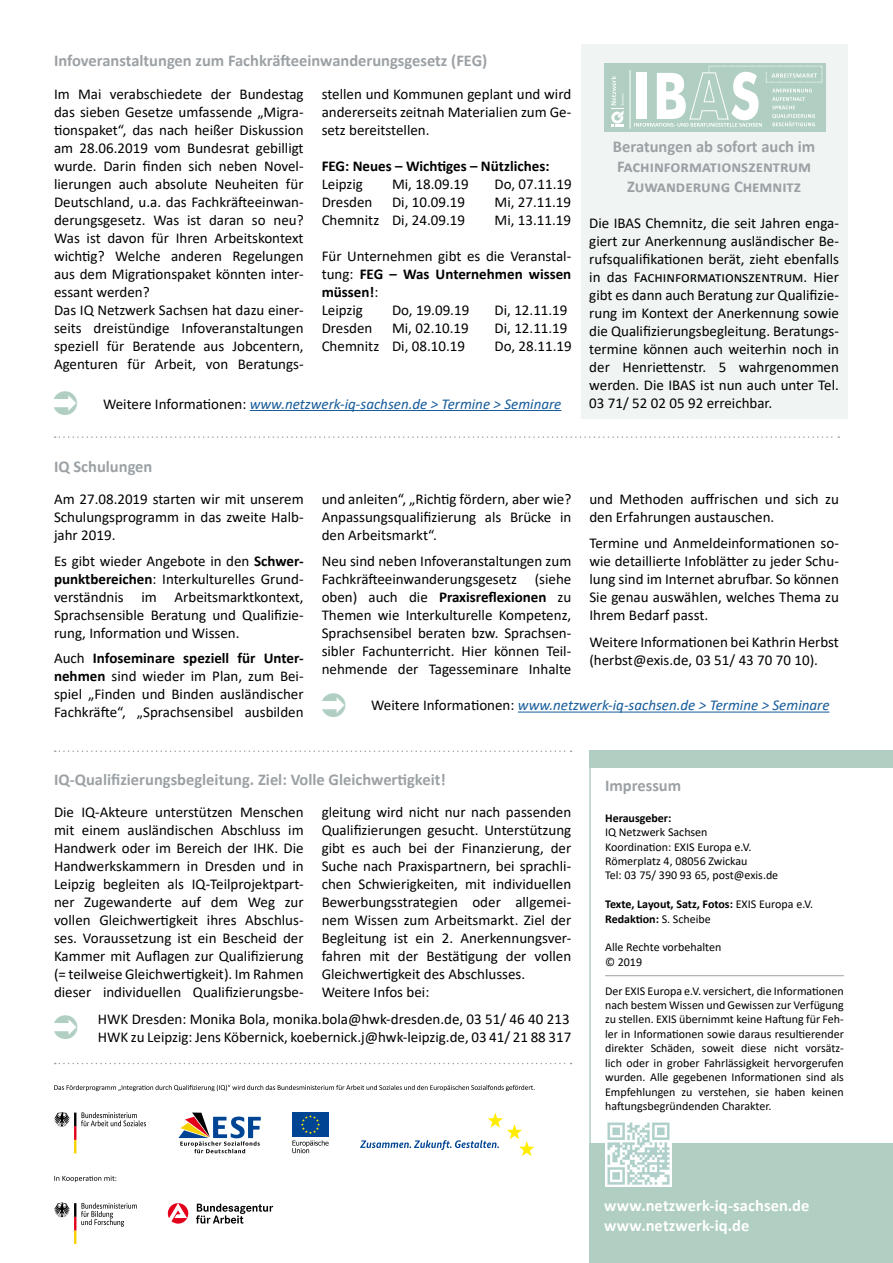
<style>
.page{position:relative;width:893px;height:1263px;background:#fff}
.page>*{position:absolute;margin:0;border:0;box-sizing:border-box;transform-origin:0 0}
.t1{font:700 16.5px/19.8px "Calibri";color:#9ba1a5;text-align:center}
.t2{font:700 16.5px/19.8px "Calibri";color:#fff}
.t3{font:15px/18px "Calibri";color:#000;text-align:justify}
.t4{font:italic 15px "Calibri";color:#165b9a}
.t5{font:700 15px "Calibri";color:#000}
.t6{font:12px/14.4px "Calibri";color:#000}
.t7{font:700 12px/14.4px "Calibri";letter-spacing:-.005em;color:#000}
.s1{font-style:normal;color:#000}
.s2{font-weight:700}
.s3{font-weight:400}
</style>
<div class="page">
<svg style="left:589px;top:768px;width:304px;height:376px"></svg>
<div style="left:589px;top:750px;width:304px;height:18px;background:#b0cfc2"></div>
<div style="left:589px;top:1144px;width:304px;height:119px;background:#b0cfc2"></div>
<hr style="left:605px;top:975px;width:239px;height:1px;background:#9ba1a5">
<img style="left:605px;top:1120px;width:66px;height:66px">
<svg style="left:55px;top:1063px;width:517px;height:1px"></svg>
<svg style="left:55px;top:436px;width:784px;height:2px"></svg>
<svg style="left:55px;top:750px;width:517px;height:2px"></svg>
<hr style="left:250px;top:410px;width:311px;height:1px;background:#165b9a">
<div style="left:581px;top:45px;width:266px;height:374px;background:#f0f5f3"></div>
<svg style="left:54px;top:1085px;width:480px;height:6px"></svg>
<svg style="left:54px;top:1176px;width:62px;height:6px"></svg>
<svg style="left:196px;top:1203px;width:77px;height:20px"></svg>
<svg style="left:168px;top:1203px;width:20px;height:20px"></svg>
<svg style="left:178px;top:1112px;width:83px;height:41px"></svg>
<svg style="left:292px;top:1140px;width:37px;height:13px"></svg>
<div style="left:292px;top:1113px;width:37px;height:24px;background:#004494"></div>
<svg style="left:301px;top:1115px;width:19px;height:19px"></svg>
<svg style="left:360px;top:1112px;width:174px;height:44px"></svg>
<svg style="left:54px;top:1112px;width:92px;height:41px"></svg>
<svg style="left:54px;top:1202px;width:83px;height:42px"></svg>
<hr style="left:518px;top:711px;width:311px;height:1px;background:#165b9a">
<div style="left:604px;top:63px;width:221px;height:69px;background:#b0cfc2"></div>
<svg style="left:611px;top:76px;width:13px;height:51px"></svg>
<hr style="left:630px;top:70px;width:1px;height:59px;background:#fff">
<svg style="left:634px;top:66px;width:189px;height:61px"></svg>
<p class="t1" style="left:54px;top:51px;width:435px">Infoveranstaltungen zum Fachkräfteeinwanderungsgesetz (FEG)</p>
<p class="t3" style="left:54px;top:85px;width:251px;text-align:left">Im Mai verabschiedete der Bundestag das sieben Gesetze umfassende „Migra&shy;tionspaket“, das nach heißer Diskussion am 28.06.2019 vom Bundesrat gebilligt wurde. Darin finden sich neben Novel&shy;lierungen auch absolute Neuheiten für Deutschland, u.a. das Fachkräfteeinwan&shy;derungsgesetz. Was ist daran so neu?<br>Was ist davon für Ihren Arbeitskontext wichtig? Welche anderen Regelungen aus dem Migrationspaket könnten inter&shy;essant werden?<br>Das IQ Netzwerk Sachsen hat dazu einer&shy;seits dreistündige Infoveranstaltungen speziell für Beratende aus Jobcentern, Agenturen für Arbeit, von Beratungs-</p>
<p class="t4" style="left:103px;top:393px;width:460px"><span class="s1">Weitere Informationen:</span> www.netzwerk-iq-sachsen.de &gt; Termine &gt; Seminare</p>
<p class="t3" style="left:322px;top:85px;width:251px">stellen und Kommunen geplant und wird andererseits zeitnah Materialien zum Ge&shy;setz bereitstellen.</p>
<p class="t5" style="left:322px;top:155px;width:229px">FEG: Neues – Wichtiges – Nützliches:</p>
<p class="t3" style="left:322px;top:175px;width:59px;text-align:left">Leipzig<br>Dresden<br>Chemnitz</p>
<p class="t3" style="left:322px;top:247px;width:251px;text-align:left">Für Unternehmen gibt es die Veranstal&shy;tung: <span class="s2">FEG – Was Unternehmen wissen müssen!</span>:<br>Leipzig<br>Dresden<br>Chemnitz</p>
<p class="t3" style="left:392px;top:175px;width:78px;text-align:left">Mi, 18.09.19<br>Di, 10.09.19<br>Di, 24.09.19</p>
<p class="t3" style="left:494px;top:175px;width:79px">Do, 07.11.19<br>Mi, 27.11.19<br>Mi, 13.11.19</p>
<p class="t3" style="left:392px;top:301px;width:79px">Do, 19.09.19<br>Mi, 02.10.19<br>Di, 08.10.19</p>
<p class="t3" style="left:494px;top:301px;width:79px;text-align:left">Di, 12.11.19<br>Di, 12.11.19<br>Do, 28.11.19</p>
<p class="t1" style="left:613px;top:137px;width:204px">Beratungen ab sofort auch im<br>Fachinformationszentrum<br>Zuwanderung Chemnitz</p>
<p class="t3" style="left:589px;top:214px;width:251px">Die IBAS Chemnitz, die seit Jahren enga&shy;giert zur Anerkennung ausländischer Be&shy;rufsqualifikationen berät, zieht ebenfalls in das Fachinformationszentrum. Hier gibt es dann auch Beratung zur Qualifizie&shy;rung im Kontext der Anerkennung sowie die Qualifizierungsbegleitung. Beratungs&shy;termine können auch weiterhin noch in der Henriettenstr. 5 wahrgenommen werden. Die IBAS ist nun auch unter Tel.<br>03 71/ 52 02 05 92 erreichbar.</p>
<p class="t1" style="left:54px;top:456px;width:100px">IQ Schulungen</p>
<p class="t3" style="left:54px;top:490px;width:251px">Am 27.08.2019 starten wir mit unserem Schulungsprogramm in das zweite Halb&shy;jahr 2019.</p>
<p class="t3" style="left:54px;top:551px;width:251px">Es gibt wieder Angebote in den <span class="s2">Schwer&shy;punktbereichen</span>: Interkulturelles Grund&shy;verständnis im Arbeitsmarktkontext, Sprachsensible Beratung und Qualifizie&shy;rung, Information und Wissen.</p>
<p class="t3" style="left:54px;top:649px;width:251px">Auch <span class="s2">Infoseminare speziell für Unter&shy;nehmen</span> sind wieder im Plan, zum Bei&shy;spiel „Finden und Binden ausländischer Fachkräfte“, „Sprachsensibel ausbilden</p>
<p class="t3" style="left:589px;top:490px;width:251px">und Methoden auffrischen und sich zu den Erfahrungen austauschen.</p>
<p class="t3" style="left:589px;top:533px;width:251px">Termine und Anmeldeinformationen so&shy;wie detaillierte Infoblätter zu jeder Schu&shy;lung sind im Internet abrufbar. So können Sie genau auswählen, welches Thema zu Ihrem Bedarf passt.</p>
<p class="t3" style="left:589px;top:632px;width:251px">Weitere Informationen bei Kathrin Herbst (herbst@exis.de, 03 51/ 43 70 70 10).</p>
<p class="t4" style="left:371px;top:695px;width:460px"><span class="s1">Weitere Informationen:</span> www.netzwerk-iq-sachsen.de &gt; Termine &gt; Seminare</p>
<p class="t3" style="left:322px;top:490px;width:251px">und anleiten“, „Richtig fördern, aber wie?<br>Anpassungsqualifizierung als Brücke in den Arbeitsmarkt“.</p>
<p class="t3" style="left:322px;top:551px;width:251px">Neu sind neben Infoveranstaltungen zum Fachkräfteeinwanderungsgesetz (siehe oben) auch die <span class="s2">Praxisreflexionen</span> zu Themen wie Interkulturelle Kompetenz, Sprachsensibel beraten bzw. Sprachsen&shy;sibler Fachunterricht. Hier können Teil&shy;nehmende der Tagesseminare Inhalte</p>
<p class="t1" style="left:54px;top:769px;width:393px">IQ-Qualifizierungsbegleitung. Ziel: Volle Gleichwertigkeit!</p>
<p class="t3" style="left:54px;top:803px;width:251px">Die IQ-Akteure unterstützen Menschen mit einem ausländischen Abschluss im Handwerk oder im Bereich der IHK. Die Handwerkskammern in Dresden und in Leipzig begleiten als IQ-Teilprojektpart&shy;ner Zugewanderte auf dem Weg zur vollen Gleichwertigkeit ihres Abschlus&shy;ses. Voraussetzung ist ein Bescheid der Kammer mit Auflagen zur Qualifizierung (= teilweise Gleichwertigkeit). Im Rahmen dieser individuellen Qualifizierungsbe-</p>
<p class="t3" style="left:322px;top:803px;width:251px;text-align:left">gleitung wird nicht nur nach passenden Qualifizierungen gesucht. Unterstützung gibt es auch bei der Finanzierung, der Suche nach Praxispartnern, bei sprachli&shy;chen Schwierigkeiten, mit individuellen Bewerbungsstrategien oder allgemei&shy;nem Wissen zum Arbeitsmarkt. Ziel der Begleitung ist ein 2. Anerkennungsver&shy;fahren mit der Bestätigung der vollen Gleichwertigkeit des Abschlusses.<br>Weitere Infos bei:</p>
<p class="t3" style="left:98px;top:1010px;width:475px">HWK Dresden: Monika Bola, monika.bola@hwk-dresden.de, 03 51/ 46 40 213<br>HWK zu Leipzig: Jens Köbernick, koebernick.j@hwk-leipzig.de, 03 41/ 21 88 317</p>
<p class="t1" style="left:605px;top:776px;width:78px">Impressum</p>
<p class="t7" style="left:605px;top:810px;width:68px">Herausgeber:</p>
<p class="t6" style="left:605px;top:825px;width:175px">IQ Netzwerk Sachsen<br>Koordination: EXIS Europa e.V.<br>Römerplatz 4, 08056 Zwickau<br>Tel: 03 75/ 390 93 65, post@exis.de</p>
<p class="t7" style="left:605px;top:897px;width:210px">Texte, Layout, Satz, Fotos: <span class="s3">EXIS Europa e.V.<br></span>Redaktion: <span class="s3">S. Scheibe</span></p>
<p class="t6" style="left:605px;top:940px;width:118px">Alle Rechte vorbehalten © 2019</p>
<p class="t6" style="left:605px;top:983px;width:240px;text-align:justify">Der EXIS Europa e.V. versichert, die Informationen nach bestem Wissen und Gewissen zur Verfügung zu stellen. EXIS übernimmt keine Haftung für Feh&shy;ler in Informationen sowie daraus resultierender direkter Schäden, soweit diese nicht vorsätz&shy;lich oder in grober Fahrlässigkeit hervorgerufen wurden. Alle gegebenen Informationen sind als Empfehlungen zu verstehen, sie haben keinen haftungsbegründenden Charakter.</p>
<p class="t2" style="left:604px;top:1195px;width:207px">www.netzwerk-iq-sachsen.de www.netzwerk-iq.de</p>
</div>
